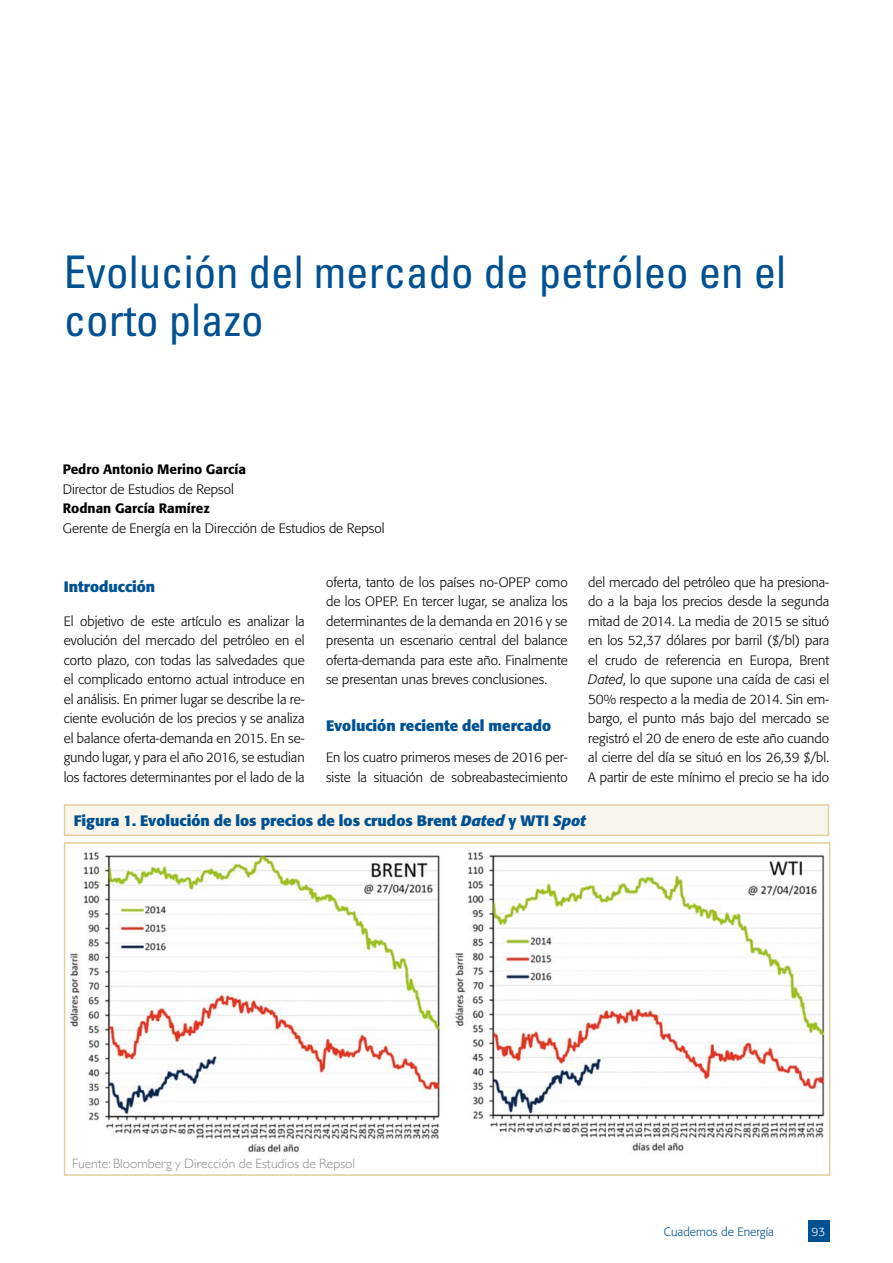
<style>
.page{position:relative;width:893px;height:1263px;background:#fff}
.page>*{position:absolute;margin:0;border:0;box-sizing:border-box;transform-origin:0 0}
.t1{font:condensed 45px/48px "Univers LT Std";color:#005192}
.t2{font:700 15px "Formata";color:#005192}
.t3{font:300 13.5px/19.5px "Formata";color:#000;text-align:justify}
.t4{font:300 13.5px "Gill Sans";color:#87888a}
.t5{font:300 12px "Formata";color:#005192}
.t6{font:300 12px "Formata";color:#fff}
.s1{font-weight:500}
.s2{font-style:italic}
</style>
<div class="page">
<div style="left:808px;top:1220px;width:21px;height:22px;background:#005192"></div>
<div style="left:65px;top:805px;width:763px;height:30px;background:#f9f5ea"></div>
<div style="left:64px;top:804px;width:765px;height:32px;border:2px solid #dfcf9b"></div>
<img style="left:69px;top:850px;width:756px;height:303px">
<div style="left:64px;top:842px;width:766px;height:334px;border:2px solid #dfcf9b"></div>
<p class="t1" style="left:64px;top:247px;width:724px">Evolución del mercado de petróleo en el corto plazo</p>
<p class="t3" style="left:63px;top:460px;width:323px;text-align:left"><span class="s1">Pedro Antonio Merino García<br></span>Director de Estudios de Repsol<br><span class="s1">Rodnan García Ramírez<br></span>Gerente de Energía en la Dirección de Estudios de Repsol</p>
<p class="t2" style="left:64px;top:577px;width:93px">Introducción</p>
<p class="t3" style="left:64px;top:611px;width:242px">El objetivo de este artículo es analizar la evolución del mercado del petróleo en el corto plazo, con todas las salvedades que el complicado entorno actual introduce en el análisis. En primer lugar se describe la re&shy;ciente evolución de los precios y se analiza el balance oferta-demanda en 2015. En se&shy;gundo lugar, y para el año 2016, se estudian los factores determinantes por el lado de la</p>
<p class="t3" style="left:326px;top:572px;width:243px">oferta, tanto de los países no-OPEP como de los OPEP. En tercer lugar, se analiza los determinantes de la demanda en 2016 y se presenta un escenario central del balance oferta-demanda para este año. Finalmente se presentan unas breves conclusiones.</p>
<p class="t2" style="left:326px;top:716px;width:227px">Evolución reciente del mercado</p>
<p class="t3" style="left:326px;top:748px;width:243px">En los cuatro primeros meses de 2016 per&shy;siste la situación de sobreabastecimiento</p>
<p class="t3" style="left:588px;top:572px;width:242px">del mercado del petróleo que ha presiona&shy;do a la baja los precios desde la segunda mitad de 2014. La media de 2015 se situó en los 52,37 dólares por barril ($/bl) para el crudo de referencia en Europa, Brent <span class="s2">Dated</span>, lo que supone una caída de casi el 50% respecto a la media de 2014. Sin em&shy;bargo, el punto más bajo del mercado se registró el 20 de enero de este año cuando al cierre del día se situó en los 26,39 $/bl.<br>A partir de este mínimo el precio se ha ido</p>
<p class="t2" style="left:74px;top:811px;width:513px">Figura 1. Evolución de los precios de los crudos Brent <span class="s2">Dated</span> y WTI <span class="s2">Spot</span></p>
<p class="t4" style="left:72px;top:1153px;width:284px">Fuente: Bloomberg y Dirección de Estudios de Repsol</p>
<p class="t5" style="left:664px;top:1224px;width:112px">Cuadernos de Energía</p>
<p class="t6" style="left:812px;top:1224px;width:15px">93</p>
</div>
